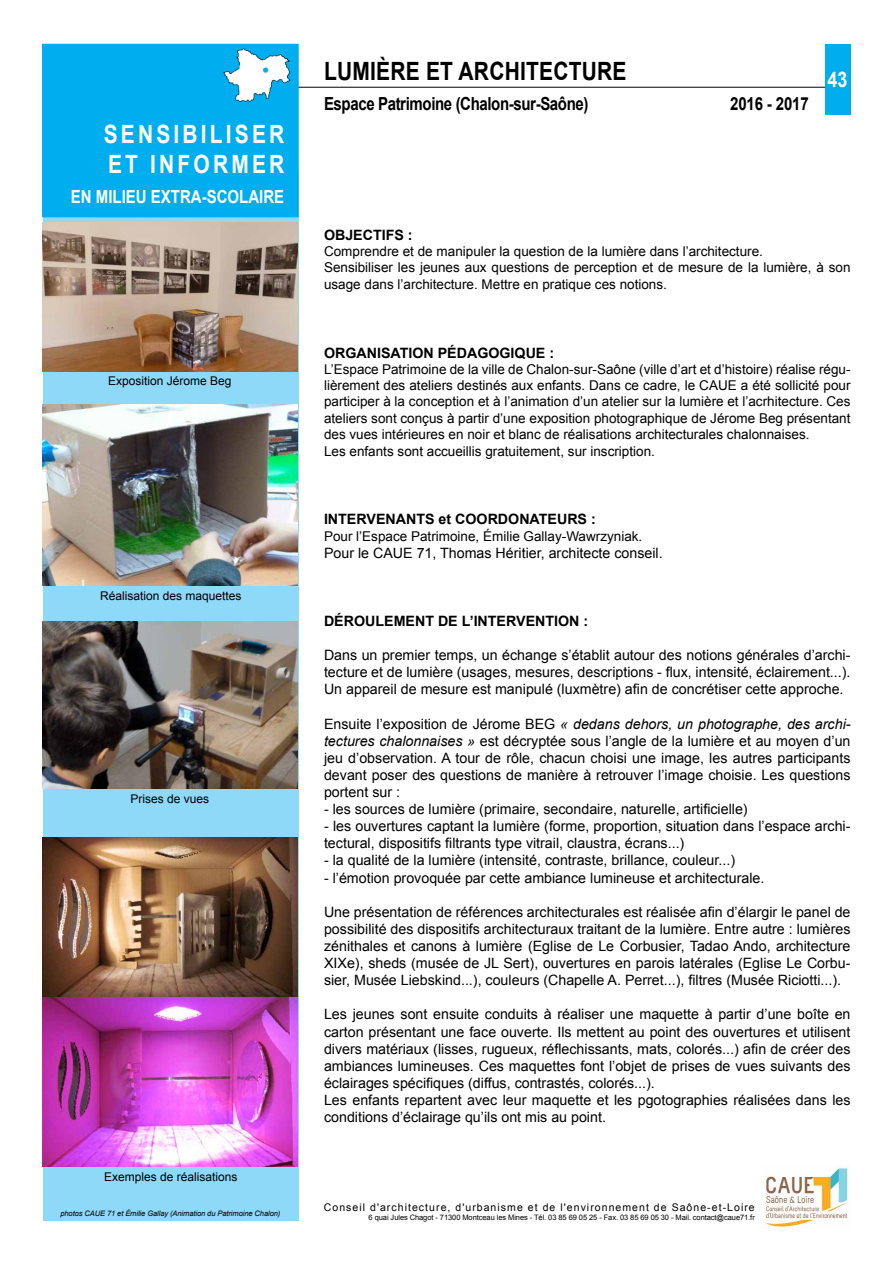
<style>
.page{position:relative;width:893px;height:1263px;background:#fff}
.page>*{position:absolute;margin:0;border:0;box-sizing:border-box;transform-origin:0 0}
.t1{font:700 25.2px/30px "Arial";letter-spacing:.15em;color:#fff;scale:.83 1}
.t2{font:700 25.2px "Arial";letter-spacing:.01em;color:#000;scale:.83 1}
.t3{font:700 21.6px "Arial";color:#fff;scale:.83 1}
.t4{font:700 18px "Arial";letter-spacing:-.025em;color:#000;scale:.83 1}
.t5{font:700 18px "Arial";color:#fff;scale:.83 1}
.t6{font:14.25px/17.1px "Arial";color:#000;text-align:justify}
.t7{font:700 14.25px "Arial";color:#000}
.t8{font:13.5px/16.4px "Arial";color:#000}
.t9{font:12px "Arial";color:#000}
.t10{font:10.5px "Arial";letter-spacing:.1em;color:#000}
.t11{font:7.5px "Arial";letter-spacing:-.01em;color:#000}
.t12{font:italic 7.5px "Arial";letter-spacing:-.01em;color:#000}
.s1{font-style:italic}
</style>
<div class="page">
<div style="left:43px;top:169px;width:255px;height:1052px;background:#8ed8f8"></div>
<hr style="left:297px;top:87px;width:554px;height:1px;background:#000">
<div style="left:43px;top:45px;width:255px;height:172px;background:#00aeef"></div>
<div style="left:42px;top:44px;width:257px;height:173px;border:2px solid #00aeef"></div>
<img style="left:223px;top:47px;width:67px;height:55px">
<div style="left:825px;top:45px;width:26px;height:70px;background:#00aeef"></div>
<img style="left:765px;top:1166px;width:83px;height:63px">
<svg style="left:263px;top:68px;width:5px;height:5px"></svg>
<img style="left:43px;top:223px;width:254px;height:148px">
<img style="left:43px;top:404px;width:254px;height:182px">
<img style="left:43px;top:621px;width:254px;height:167px">
<img style="left:43px;top:837px;width:254px;height:329px">
<h1 class="t1" style="left:104px;top:120px;width:219px">SENSIBILISER<br>ET INFORMER</h1>
<p class="t5" style="left:71px;top:185px;width:41px">en milie</p>
<p class="t5" style="left:136px;top:185px;width:159px">u extra-scolaire</p>
<p class="t9" style="left:108px;top:373px;width:125px">Exposition Jérome Beg</p>
<p class="t9" style="left:100px;top:588px;width:143px">Réalisation des maquettes</p>
<p class="t9" style="left:130px;top:791px;width:80px">Prises de vues</p>
<p class="t9" style="left:104px;top:1168px;width:135px">Exemples de réalisations</p>
<p class="t12" style="left:60px;top:1208px;width:221px">photos CAUE 71 et Émilie Gallay (Animation du Patrimoine Chalon)</p>
<h1 class="t2" style="left:324px;top:54px;width:366px">LUMIÈRE ET ARCHITECTURE</h1>
<p class="t4" style="left:324px;top:91px;width:320px">Espace Patrimoine (Chalon-sur-Saône)</p>
<p class="t4" style="left:730px;top:91px;width:96px">2016 - 2017</p>
<h2 class="t3" style="left:827px;top:65px;width:26px">43</h2>
<p class="t7" style="left:324px;top:225px;width:90px">ObjectifS :</p>
<p class="t8" style="left:324px;top:243px;width:528px">Comprendre et de manipuler la question de la lumière dans l’architecture.<br>Sensibiliser les jeunes aux questions de perception et de mesure de la lumière, à son usage dans l’architecture. Mettre en pratique ces notions.</p>
<p class="t7" style="left:324px;top:343px;width:232px">ORGANISATION PÉDAGOGIQUE :</p>
<p class="t8" style="left:324px;top:361px;width:528px">L’Espace Patrimoine de la ville de Chalon-sur-Saône (ville d’art et d’histoire) réalise régu&shy;lièrement des ateliers destinés aux enfants. Dans ce cadre, le CAUE a été sollicité pour participer à la conception et à l’animation d’un atelier sur la lumière et l’acrhitecture. Ces ateliers sont conçus à partir d’une exposition photographique de Jérome Beg présentant des vues intérieures en noir et blanc de réalisations architecturales chalonnaises.<br>Les enfants sont accueillis gratuitement, sur inscription.</p>
<p class="t7" style="left:324px;top:510px;width:273px">INTERVENANTS et COORDONATEURS :</p>
<p class="t8" style="left:324px;top:528px;width:320px">Pour l’Espace Patrimoine, Émilie Gallay-Wawrzyniak.</p>
<p class="t6" style="left:324px;top:544px;width:340px">Pour le CAUE 71, Thomas Héritier, architecte conseil.</p>
<p class="t7" style="left:324px;top:612px;width:266px">DÉROULEMENT DE L’INTERVENTION :</p>
<p class="t6" style="left:324px;top:647px;width:528px">Dans un premier temps, un échange s’établit autour des notions générales d’archi&shy;tecture et de lumière (usages, mesures, descriptions - flux, intensité, éclairement...).<br>Un appareil de mesure est manipulé (luxmètre) afin de concrétiser cette approche.</p>
<p class="t6" style="left:324px;top:715px;width:528px">Ensuite l’exposition de Jérome BEG <span class="s1">« dedans dehors, un photographe, des archi&shy;tectures chalonnaises »</span> est décryptée sous l’angle de la lumière et au moyen d’un jeu d’observation. A tour de rôle, chacun choisi une image, les autres participants devant poser des questions de manière à retrouver l’image choisie. Les questions portent sur :</p>
<p class="t6" style="left:324px;top:801px;width:425px">- les sources de lumière (primaire, secondaire, naturelle, artificielle)</p>
<p class="t6" style="left:324px;top:818px;width:528px">- les ouvertures captant la lumière (forme, proportion, situation dans l’espace archi&shy;tectural, dispositifs filtrants type vitrail, claustra, écrans...)</p>
<p class="t6" style="left:324px;top:852px;width:413px">- la qualité de la lumière (intensité, contraste, brillance, couleur...)</p>
<p class="t6" style="left:324px;top:869px;width:442px">- l’émotion provoquée par cette ambiance lumineuse et architecturale.</p>
<p class="t6" style="left:324px;top:903px;width:528px">Une présentation de références architecturales est réalisée afin d’élargir le panel de possibilité des dispositifs architecturaux traitant de la lumière. Entre autre : lumières zénithales et canons à lumière (Eglise de Le Corbusier, Tadao Ando, architecture XIXe), sheds (musée de JL Sert), ouvertures en parois latérales (Eglise Le Corbu&shy;sier, Musée Liebskind...), couleurs (Chapelle A. Perret...), filtres (Musée Riciotti...).</p>
<p class="t6" style="left:324px;top:1006px;width:528px;text-align:left">Les jeunes sont ensuite conduits à réaliser une maquette à partir d’une boîte en carton présentant une face ouverte. Ils mettent au point des ouvertures et utilisent divers matériaux (lisses, rugueux, réflechissants, mats, colorés...) afin de créer des ambiances lumineuses. Ces maquettes font l’objet de prises de vues suivants des éclairages spécifiques (diffus, contrastés, colorés...).<br>Les enfants repartent avec leur maquette et les pgotographies réalisées dans les conditions d’éclairage qu’ils ont mis au point.</p>
<p class="t10" style="left:324px;top:1200px;width:432px">Conseil d'architecture, d'urbanisme et de l'environnement de Saône-et-Loire</p>
<p class="t11" style="left:369px;top:1212px;width:388px">6 quai Jules Chagot - 71300 Montceau les Mines - Tél. 03 85 69 05 25 - Fax. 03 85 69 05 30 - Mail. contact@caue71.fr</p>
</div>
